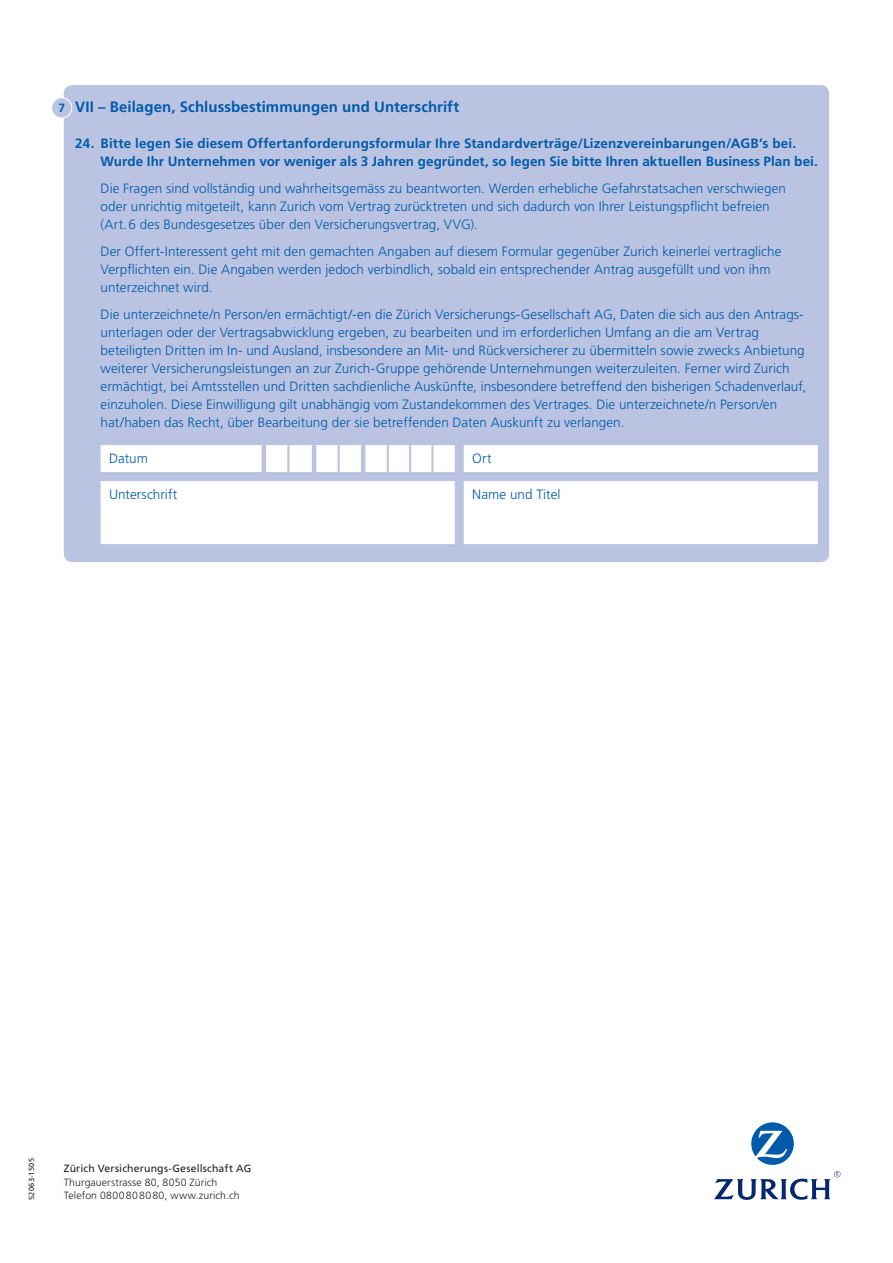
<style>
.page{position:relative;width:893px;height:1263px;background:#fff}
.page>*{position:absolute;margin:0;border:0;box-sizing:border-box;transform-origin:0 0}
.t1{font:700 15px "Frutiger";letter-spacing:.005em;color:#015aaa}
.t2{font:300 13.5px/18px "Frutiger";letter-spacing:.005em;color:#015aaa}
.t3{font:700 13.5px/18px "Frutiger";letter-spacing:.005em;color:#015aaa}
.t4{font:700 12px "Frutiger";color:#015aaa}
.t5{font:300 10.5px/13.5px "Frutiger";letter-spacing:.015em;color:#231f20}
.t6{font:10.5px "Frutiger";letter-spacing:.015em;color:#231f20}
.t7{font:7.5px "Frutiger";letter-spacing:.045em;color:#231f20}
</style>
<div class="page">
<div style="left:64px;top:85px;width:765px;height:477px;background:#bac4e2;border-radius:9px"></div>
<svg style="left:101px;top:445px;width:717px;height:99px;background:#f7f8fb"></svg>
<hr style="left:287px;top:445px;width:2px;height:27px;background:#bac4e2">
<hr style="left:338px;top:445px;width:2px;height:27px;background:#bac4e2">
<hr style="left:387px;top:445px;width:2px;height:27px;background:#bac4e2">
<hr style="left:409px;top:445px;width:2px;height:27px;background:#bac4e2">
<hr style="left:431px;top:445px;width:2px;height:27px;background:#bac4e2">
<div style="left:52px;top:98px;width:20px;height:20px;background:#bac4e2;border-radius:50%"></div>
<div style="left:51px;top:97px;width:21px;height:21px;border:1px solid #fff;border-radius:50%"></div>
<svg style="left:751px;top:1122px;width:43px;height:43px"></svg>
<svg style="left:714px;top:1171px;width:126px;height:29px"></svg>
<p class="t4" style="left:58px;top:101px;width:8px">7</p>
<p class="t1" style="left:75px;top:98px;width:386px">VII – Beilagen, Schlussbestimmungen und Unterschrift</p>
<p class="t3" style="left:101px;top:134px;width:719px;text-indent:-26px">24. Bitte legen Sie diesem Offertanforderungsformular Ihre Standardverträge/Lizenzvereinbarungen/AGB’s bei.<br>Wurde Ihr Unternehmen vor weniger als 3 Jahren gegründet, so legen Sie bitte Ihren aktuellen Business Plan bei.</p>
<p class="t2" style="left:101px;top:179px;width:687px">Die Fragen sind vollständig und wahrheitsgemäss zu beantworten. Werden erhebliche Gefahrstatsachen verschwiegen oder unrichtig mitgeteilt, kann Zurich vom Vertrag zurücktreten und sich dadurch von Ihrer Leistungspflicht befreien (Art.6 des Bundesgesetzes über den Versicherungsvertrag, VVG).</p>
<p class="t2" style="left:101px;top:242px;width:682px">Der Offert-Interessent geht mit den gemachten Angaben auf diesem Formular gegenüber Zurich keinerlei vertragliche<br>Verpflichten ein. Die Angaben werden jedoch verbindlich, sobald ein entsprechender Antrag ausgefüllt und von ihm unterzeichnet wird.</p>
<p class="t2" style="left:101px;top:305px;width:707px">Die unterzeichnete/n Person/en ermächtigt/-en die Zürich Versicherungs-Gesellschaft AG, Daten die sich aus den Antrags&shy;unterlagen oder der Vertragsabwicklung ergeben, zu bearbeiten und im erforderlichen Umfang an die am Vertrag beteiligten Dritten im In- und Ausland, insbesondere an Mit- und Rückversicherer zu übermitteln sowie zwecks Anbietung weiterer Versicherungsleistungen an zur Zurich-Gruppe gehörende Unternehmungen weiterzuleiten. Ferner wird Zurich ermächtigt, bei Amtsstellen und Dritten sachdienliche Auskünfte, insbesondere betreffend den bisherigen Schadenverlauf, einzuholen. Diese Einwilligung gilt unabhängig vom Zustandekommen des Vertrages. Die unterzeichnete/n Person/en hat/haben das Recht, über Bearbeitung der sie betreffenden Daten Auskunft zu verlangen.</p>
<p class="t2" style="left:109px;top:449px;width:40px">Datum</p>
<p class="t2" style="left:472px;top:449px;width:21px">Ort</p>
<p class="t2" style="left:109px;top:485px;width:70px">Unterschrift</p>
<p class="t2" style="left:472px;top:485px;width:90px">Name und Titel</p>
<p class="t7" style="left:27px;top:1200px;width:43px;rotate:-90deg">52063-1505</p>
<p class="t6" style="left:64px;top:1162px;width:189px">Zürich Versicherungs-Gesellschaft AG</p>
<p class="t5" style="left:64px;top:1175px;width:177px">Thurgauerstrasse 80, 8050 Zürich<br>Telefon 0800808080, www.zurich.ch</p>
</div>
